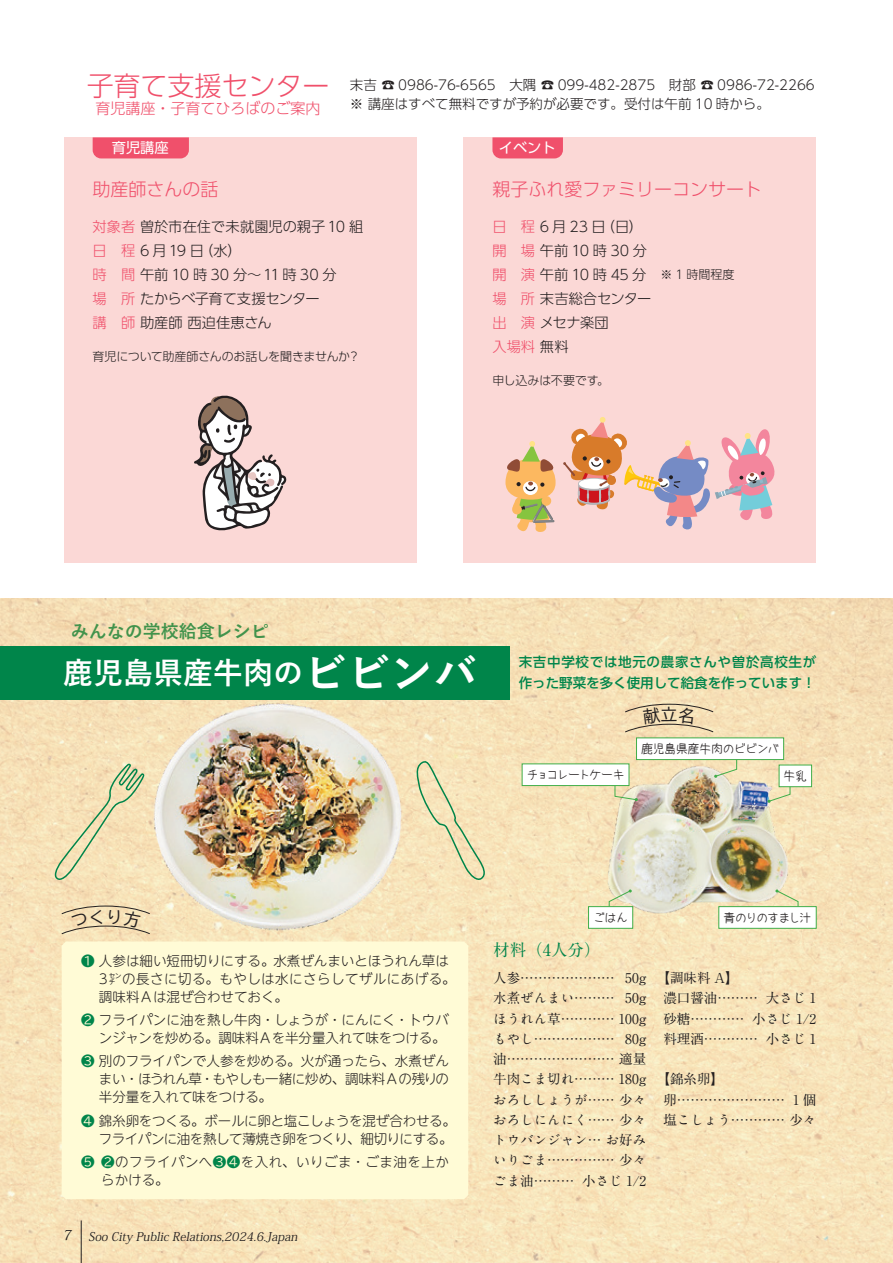
<style>
.page{position:relative;width:893px;height:1263px;background:#fff}
.page>*{position:absolute;margin:0;border:0;box-sizing:border-box;transform-origin:0 0}
.t1{font:700 30px "Yu Gothic";color:#fff}
.t2{font:300 27px "UD Shin Go Pr 6 N";color:#f0506b}
.t3{font:300 18px "UD Shin Go Pr 6 N";color:#f0506b}
.t4{font:700 18px "Yu Gothic";color:#41934c}
.段落スタイル_2{font:700 16.5px "A1 Mincho Std";color:#00854a}
.t5{font:300 15px "UD Shin Go Pr 6 N";color:#f0506b}
.t6{font:300 14.25px "UD Shin Go Pr 6 N";letter-spacing:-.005em;color:#231f20}
.t7{font:300 14.25px "UD Shin Go Pr 6 N";letter-spacing:-.03em;color:#231f20}
.t8{font:14.25px "UD Shin Go Pr 6";color:#fff}
.t9{font:300 14.25px "UD Shin Go Pr 6 N";color:#f0506b}
.段落スタイル_2-2{font:700 13.5px "A1 Mincho Std";color:#231f20}
.段落スタイル_1{font:300 13.5px/18px "UD Shin M Go Pr 6 N";letter-spacing:-.005em;color:#231f20}
.t10{font:300 13.5px "UD Shin Go Pr 6 N";color:#231f20}
.段落スタイル_1-2{font:300 13.5px/18px "UD Shin M Go Pr 6 N";letter-spacing:-.025em;color:#231f20;text-align:right}
.t11{font:500 13.5px/21px "UD Shin Go Pr 6";letter-spacing:.025em;color:#00854a}
.段落スタイル_1-3{font:300 13.5px/18px "UD Shin M Go Pr 6 N";letter-spacing:.035em;color:#231f20}
.t12{font:italic 12px "Koz Min Pro";color:#231f20}
.t13{font:300 12px "UD Shin Go Pr 6 N";letter-spacing:-.02em;color:#231f20}
.t14{font:12px "Mitimasu";letter-spacing:-.035em;color:#231f20}
.t15{font:12px "Mitimasu";letter-spacing:-.115em;color:#231f20}
.t16{font:12px "Mitimasu";letter-spacing:-.095em;color:#231f20}
.t17{font:12px "Mitimasu";letter-spacing:-.07em;color:#231f20}
.s1{color:#f0506b}
.s2{font-size:12px}
.s3{color:#231f20}
.s4{font-size:43.5px}
.s5{font-family:"BIZ UD Gothic";font-weight:400;color:#00854a}
.s6{font-family:"BIZ UDP Gothic";font-weight:400;color:#00854a}
.s7{font-size:13.8px}
</style>
<div class="page">
<img style="left:0;top:598px;width:893px;height:665px">
<hr style="left:81px;top:1220px;width:1px;height:43px;background:#231f20">
<svg style="left:52px;top:763px;width:80px;height:118px;background:#eadcb1"></svg>
<svg style="left:439px;top:756px;width:48px;height:125px;background:#ebdeb4"></svg>
<div style="left:0;top:646px;width:509px;height:53px;background:#00854a"></div>
<img style="left:593px;top:803px;width:201px;height:111px">
<svg style="left:588px;top:889px;width:45px;height:40px"></svg>
<svg style="left:718px;top:889px;width:99px;height:40px"></svg>
<img style="left:132px;top:699px;width:307px;height:242px">
<div style="left:62px;top:941px;width:406px;height:258px;background:#fffbd6"></div>
<div style="left:64px;top:137px;width:353px;height:425px;background:#fbd8d6"></div>
<div style="left:463px;top:137px;width:353px;height:425px;background:#fbd8d6"></div>
<div style="left:93px;top:137px;width:96px;height:21px;background:#f0506b"></div>
<svg style="left:492px;top:137px;width:71px;height:21px"></svg>
<svg style="left:563px;top:417px;width:211px;height:113px"></svg>
<svg style="left:505px;top:441px;width:51px;height:91px"></svg>
<div style="left:512px;top:504px;width:10px;height:11px;background:#fcb860;border-radius:50%"></div>
<div style="left:541px;top:496px;width:10px;height:10px;background:#fcb860;border-radius:50%"></div>
<svg style="left:194px;top:395px;width:92px;height:136px"></svg>
<svg style="left:522px;top:704px;width:290px;height:99px"></svg>
<svg style="left:61px;top:905px;width:89px;height:29px;background:#e7d3ac"></svg>
<p class="t2" style="left:87px;top:64px;width:244px">子育て支援センター</p>
<p class="t5" style="left:96px;top:96px;width:226px">育児講座・子育てひろばのご案内</p>
<p class="t8" style="left:112px;top:136px;width:58px">育児講座</p>
<p class="t3" style="left:93px;top:174px;width:127px">助産師さんの話</p>
<p class="t10" style="left:350px;top:74px;width:466px">末吉 ☎ 0986-76-6565　大隅 ☎ 099-482-2875　財部 ☎ 0986-72-2266</p>
<p class="t10" style="left:350px;top:93px;width:422px">※ 講座はすべて無料ですが予約が必要です。受付は午前 10 時から。</p>
<p class="t8" style="left:499px;top:136px;width:58px">イベント</p>
<p class="t3" style="left:492px;top:174px;width:271px">親子ふれ愛ファミリーコンサート</p>
<p class="t6" style="left:93px;top:215px;width:272px"><span class="s1">対象者</span> 曽於市在住で未就園児の親子10 組</p>
<p class="t6" style="left:93px;top:239px;width:151px"><span class="s1">日　程</span> 6 月 19 日（水）</p>
<p class="t6" style="left:93px;top:263px;width:246px"><span class="s1">時　間</span> 午前 10 時 30 分～11 時 30 分</p>
<p class="t7" style="left:93px;top:287px;width:228px"><span class="s1">場　所</span> たからべ子育て支援センター</p>
<p class="t6" style="left:93px;top:311px;width:181px"><span class="s1">講　師</span> 助産師 西迫佳恵さん</p>
<p class="t13" style="left:93px;top:347px;width:269px">育児について助産師さんのお話しを聞きませんか？</p>
<p class="t6" style="left:492px;top:215px;width:152px"><span class="s1">日　程</span> 6 月 23 日（日）</p>
<p class="t6" style="left:492px;top:239px;width:156px"><span class="s1">開　場</span> 午前 10 時 30 分</p>
<p class="t6" style="left:492px;top:263px;width:243px"><span class="s1">開　演</span> 午前 10 時 45 分　<span class="s2">※ 1 時間程度</span></p>
<p class="t6" style="left:492px;top:287px;width:160px"><span class="s1">場　所</span> 末吉総合センター</p>
<p class="t6" style="left:492px;top:311px;width:118px"><span class="s1">出　演</span> メセナ楽団</p>
<p class="t9" style="left:492px;top:335px;width:78px">入場料 <span class="s3">無料</span></p>
<p class="t13" style="left:492px;top:371px;width:118px">申し込みは不要です。</p>
<h3 class="t4" style="left:71px;top:621px;width:199px">みんなの学校給食レシピ</h3>
<p class="t1" style="left:63px;top:656px;width:416px">鹿児島県産牛肉の<span class="s4">ビビンバ</span></p>
<p class="t11" style="left:519px;top:651px;width:299px">末吉中学校では地元の農家さんや曽於高校生が作った野菜を多く使用して給食を作っています！</p>
<p class="t15" style="left:527px;top:769px;width:99px">チョコレートケーキ</p>
<p class="t14" style="left:641px;top:743px;width:140px">鹿児島県産牛肉のビビンバ</p>
<p class="t17" style="left:784px;top:770px;width:25px">牛乳</p>
<p class="段落スタイル_1" style="left:99px;top:951px;width:358px;text-indent:-18px"><span class="s5">❶</span> 人参は細い短冊切りにする。水煮ぜんまいとほうれん草は<br>3㌢の長さに切る。もやしは水にさらしてザルにあげる。調味料Ａは混ぜ合わせておく。</p>
<p class="段落スタイル_1" style="left:81px;top:1010px;width:369px;text-align:right"><span class="s5">❷</span> フライパンに油を熱し牛肉・しょうが・にんにく・トウバンジャンを炒める。調味料Ａを半分量入れて味をつける。</p>
<p class="段落スタイル_1" style="left:99px;top:1051px;width:352px;text-align:justify;text-indent:-18px"><span class="s5">❸</span> 別のフライパンで人参を炒める。火が通ったら、水煮ぜんまい・ほうれん草・もやしも一緒に炒め、調味料Ａの残りの半分量を入れて味をつける。</p>
<p class="段落スタイル_1-2" style="left:81px;top:1111px;width:376px"><span class="s5">❹</span> 錦糸卵をつくる。ボールに卵と塩こしょうを混ぜ合わせる。フライパンに油を熱して薄焼き卵をつくり、細切りにする。</p>
<p class="段落スタイル_1-3" style="left:101px;top:1152px;width:349px;text-indent:-20px"><span class="s5">❺ ❷</span>のフライパンへ<span class="s6">❸❹</span>を入れ、いりごま・ごま油を上からかける。</p>
<p class="t12" style="left:63px;top:1228px;width:239px"><span class="s7">7</span> Soo City Public Relations,2024.6.Japan</p>
<p class="t17" style="left:593px;top:911px;width:36px">ごはん</p>
<p class="t16" style="left:723px;top:911px;width:90px">青のりのすまし汁</p>
<p class="段落スタイル_2" style="left:493px;top:936px;width:109px">材料（4人分）</p>
<p class="段落スタイル_2-2" style="left:493px;top:967px;width:154px">人参………………… 50g</p>
<p class="段落スタイル_2-2" style="left:493px;top:987px;width:154px">水煮ぜんまい……… 50g</p>
<p class="段落スタイル_2-2" style="left:493px;top:1007px;width:154px">ほうれん草………… 100g</p>
<p class="段落スタイル_2-2" style="left:493px;top:1028px;width:154px">もやし……………… 80g</p>
<p class="段落スタイル_2-2" style="left:493px;top:1048px;width:154px">油…………………… 適量</p>
<p class="段落スタイル_2-2" style="left:493px;top:1068px;width:154px">牛肉こま切れ……… 180g</p>
<p class="段落スタイル_2-2" style="left:493px;top:1088px;width:154px">おろししょうが…… 少々</p>
<p class="段落スタイル_2-2" style="left:493px;top:1109px;width:154px">おろしにんにく…… 少々</p>
<p class="段落スタイル_2-2" style="left:493px;top:1129px;width:154px">トウバンジャン… お好み</p>
<p class="段落スタイル_2-2" style="left:493px;top:1149px;width:154px">いりごま…………… 少々</p>
<p class="段落スタイル_2-2" style="left:493px;top:1169px;width:154px">ごま油……… 小さじ 1/2</p>
<p class="段落スタイル_2-2" style="left:657px;top:967px;width:83px">【調味料 A】</p>
<p class="段落スタイル_2-2" style="left:663px;top:987px;width:154px">濃口醤油……… 大さじ 1</p>
<p class="段落スタイル_2-2" style="left:663px;top:1007px;width:154px">砂糖………… 小さじ 1/2</p>
<p class="段落スタイル_2-2" style="left:663px;top:1028px;width:154px">料理酒………… 小さじ 1</p>
<p class="段落スタイル_2-2" style="left:657px;top:1068px;width:69px">【錦糸卵】</p>
<p class="段落スタイル_2-2" style="left:663px;top:1088px;width:154px">卵…………………… １個</p>
<p class="段落スタイル_2-2" style="left:663px;top:1109px;width:154px">塩こしょう………… 少々</p>
</div>
